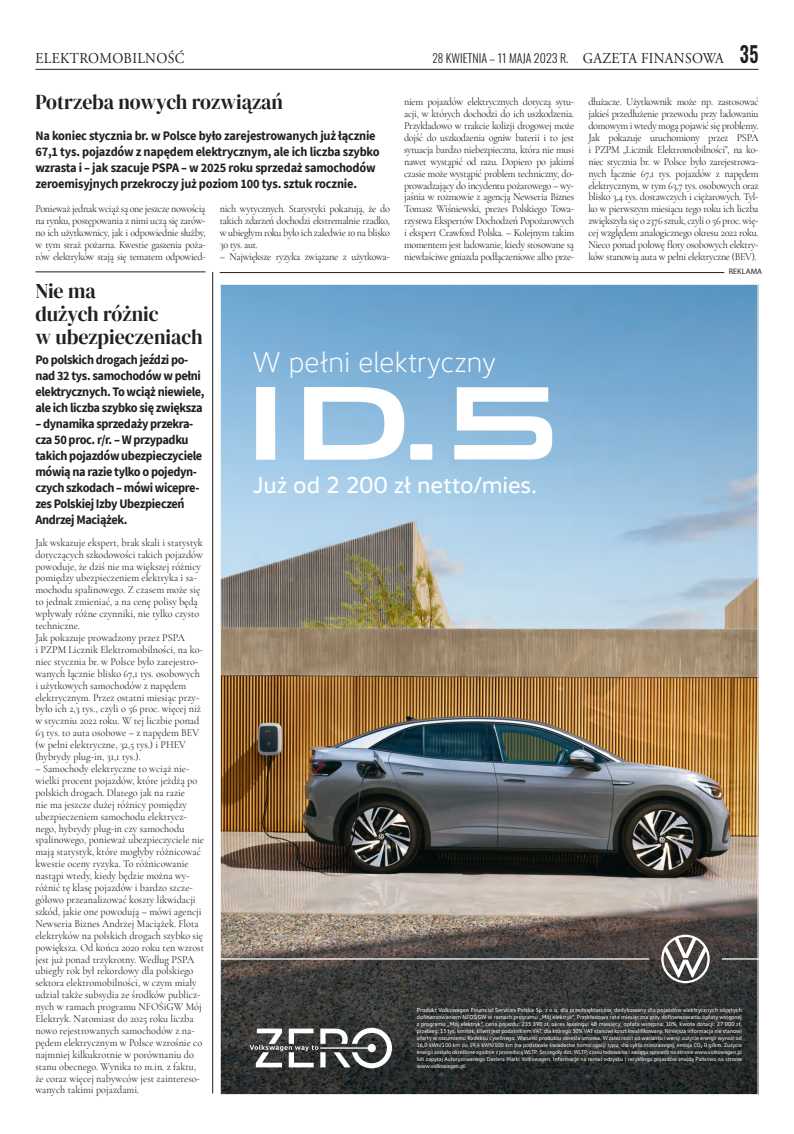
<style>
.page{position:relative;width:794px;height:1134px;background:#fff}
.page>*{position:absolute;margin:0;border:0;box-sizing:border-box;transform-origin:0 0}
.t1{font:300 29.2px "VW Head";letter-spacing:-.01em;color:#fff}
.t2{font:23.6px "VW Head";letter-spacing:-.01em;color:#fff}
.t3{font:21px/23px "DM Serif Display";color:#231f20;scale:.95 1}
.t4{font:15px "Adobe Garamond Pro";letter-spacing:.025em;color:#231f20;scale:.92 1}
.t5{font:700 13px/16px "Source Sans Pro";letter-spacing:-.03em;color:#231f20;scale:.95 1}
.t6{font:300 12px "Oswald";color:#231f20;scale:.92 1}
.t7{font:10.7px/11.9px "Cormorant Garamond";color:#231f20;text-align:justify;scale:.95 1}
.t8{font:10.7px "Cormorant Garamond";letter-spacing:-.03em;color:#231f20;scale:.95 1}
.t9{font:8px "Myriad Pro";letter-spacing:.02em;color:#231f20}
.t10{font:5.9px/7.1px "VW Text";letter-spacing:-.01em;color:#fff;text-align:justify}
.t11{font:5.7px/6.8px "VW Text";letter-spacing:-.01em;color:#fff;text-align:justify}
.s1{font-family:"Adobe Garamond Pro";font-weight:400;font-size:15px}
.s2{font-weight:600;font-size:22px}
.s3{font-size:5.7px}
</style>
<div class="page">
<hr style="left:35px;top:69px;width:723px;height:1px;background:#231f20">
<img style="left:222px;top:286px;width:534px;height:807px">
<svg style="left:661px;top:935px;width:48px;height:48px"></svg>
<hr style="left:722px;top:958px;width:36px;height:2px;background:#fff">
<hr style="left:220px;top:958px;width:429px;height:2px;background:#fff">
<svg style="left:454px;top:387px;width:98px;height:72px"></svg>
<svg style="left:256px;top:387px;width:176px;height:73px"></svg>
<svg style="left:249px;top:1028px;width:143px;height:40px"></svg>
<hr style="left:220px;top:272px;width:504px;height:1px;background:#231f20">
<hr style="left:212px;top:272px;width:1px;height:821px;background:#231f20">
<hr style="left:35px;top:272px;width:171px;height:1px;background:#231f20">
<h3 class="t4" style="left:36px;top:52px;width:163px">ELEKTROMOBILNOŚĆ</h3>
<p class="t6" style="left:432px;top:49px;width:356px">28 KWIETNIA – 11 MAJA 2023 R. <span class="s1">GAZETA FINANSOWA</span> <span class="s2">35</span></p>
<h3 class="t3" style="left:35px;top:90px;width:262px">Potrzeba nowych rozwiązań</h3>
<p class="t5" style="left:35px;top:127px;width:364px">Na koniec stycznia br. w Polsce było zarejestrowanych już łącznie 67,1 tys. pojazdów z napędem elektrycznym, ale ich liczba szybko wzrasta i – jak szacuje PSPA – w 2025 roku sprzedaż samochodów zeroemisyjnych przekroczy już poziom 100 tys. sztuk rocznie.</p>
<p class="t7" style="left:35px;top:203px;width:181px">Ponieważ jednak wciąż są one jeszcze nowością na rynku, postępowania z nimi uczą się zarów&shy;no ich użytkownicy, jak i odpowiednie służby, w tym straż pożarna. Kwestie gaszenia poża&shy;rów elektryków stają się tematem odpowied-</p>
<p class="t7" style="left:220px;top:203px;width:181px">nich wytycznych. Statystyki pokazują, że do takich zdarzeń dochodzi ekstremalnie rzadko, w ubiegłym roku było ich zaledwie 10 na blisko 30 tys. aut.</p>
<p class="t8" style="left:220px;top:250px;width:181px">– Największe ryzyka związane z użytkowa-</p>
<h3 class="t3" style="left:35px;top:279px;width:177px">Nie ma<br>dużych różnic<br>w ubezpieczeniach</h3>
<p class="t7" style="left:404px;top:96px;width:181px">niem pojazdów elektrycznych dotyczą sytu&shy;acji, w których dochodzi do ich uszkodzenia.<br>Przykładowo w trakcie kolizji drogowej może dojść do uszkodzenia ogniw baterii i to jest sytuacja bardzo niebezpieczna, która nie musi nawet wystąpić od razu. Dopiero po jakimś czasie może wystąpić problem techniczny, do&shy;prowadzający do incydentu pożarowego – wy&shy;jaśnia w rozmowie z agencją Newseria Biznes Tomasz Wiśniewski, prezes Polskiego Towa&shy;rzystwa Ekspertów Dochodzeń Popożarowych i ekspert Crawford Polska. – Kolejnym takim momentem jest ładowanie, kiedy stosowane są niewłaściwe gniazda podłączeniowe albo prze-</p>
<p class="t7" style="left:588px;top:96px;width:181px">dłużacze. Użytkownik może np. zastosować jakieś przedłużenie przewodu przy ładowaniu domowym i wtedy mogą pojawić się problemy.<br>Jak pokazuje uruchomiony przez PSPA i PZPM „Licznik Elektromobilności”, na ko&shy;niec stycznia br. w Polsce było zarejestrowa&shy;nych łącznie 67,1 tys. pojazdów z napędem elektrycznym, w tym 63,7 tys. osobowych oraz blisko 3,4 tys. dostawczych i ciężarowych. Tyl&shy;ko w pierwszym miesiącu tego roku ich liczba zwiększyła się o 2376 sztuk, czyli o 56 proc. wię&shy;cej względem analogicznego okresu 2022 roku.<br>Nieco ponad połowę floty osobowych elektry&shy;ków stanowią auta w pełni elektryczne (BEV).</p>
<p class="t9" style="left:728px;top:269px;width:35px">REKLAMA</p>
<p class="t5" style="left:35px;top:351px;width:180px">Po polskich drogach jeździ po&shy;nad 32 tys. samochodów w pełni elektrycznych. To wciąż niewiele, ale ich liczba szybko się zwiększa</p>
<p class="t5" style="left:35px;top:415px;width:177px">– dynamika sprzedaży przekra&shy;cza 50 proc. r/r. – W przypadku takich pojazdów ubezpieczyciele mówią na razie tylko o pojedyn&shy;czych szkodach – mówi wicepre&shy;zes Polskiej Izby Ubezpieczeń<br>Andrzej Maciążek.</p>
<p class="t7" style="left:35px;top:536px;width:178px;text-align:left">Jak wskazuje ekspert, brak skali i statystyk dotyczących szkodowości takich pojazdów powoduje, że dziś nie ma większej różnicy pomiędzy ubezpieczeniem elektryka i sa&shy;mochodu spalinowego. Z czasem może się to jednak zmieniać, a na cenę polisy będą wpływały różne czynniki, nie tylko czysto techniczne.<br>Jak pokazuje prowadzony przez PSPA<br>i PZPM Licznik Elektromobilności, na ko&shy;niec stycznia br. w Polsce było zarejestro&shy;wanych łącznie blisko 67,1 tys. osobowych i użytkowych samochodów z napędem elektrycznym. Przez ostatni miesiąc przy&shy;było ich 2,3 tys., czyli o 56 proc. więcej niż w styczniu 2022 roku. W tej liczbie ponad 63 tys. to auta osobowe – z napędem BEV (w pełni elektryczne, 32,5 tys.) i PHEV (hybrydy plug-in, 31,1 tys.).</p>
<p class="t7" style="left:35px;top:763px;width:179px;text-align:left">– Samochody elektryczne to wciąż nie&shy;wielki procent pojazdów, które jeżdżą po polskich drogach. Dlatego jak na razie<br>nie ma jeszcze dużej różnicy pomiędzy ubezpieczeniem samochodu elektrycz&shy;nego, hybrydy plug-in czy samochodu spalinowego, ponieważ ubezpieczyciele nie mają statystyk, które mogłyby różnicować kwestie oceny ryzyka. To różnicowanie nastąpi wtedy, kiedy będzie można wy&shy;różnić tę klasę pojazdów i bardzo szcze&shy;gółowo przeanalizować koszty likwidacji szkód, jakie one powodują – mówi agencji Newseria Biznes Andrzej Maciążek. Flota elektryków na polskich drogach szybko się powiększa. Od końca 2020 roku ten wzrost jest już ponad trzykrotny. Według PSPA ubiegły rok był rekordowy dla polskiego sektora elektromobilności, w czym miały udział także subsydia ze środków publicz&shy;nych w ramach programu NFOŚiGW Mój Elektryk. Natomiast do 2025 roku liczba nowo rejestrowanych samochodów z na&shy;pędem elektrycznym w Polsce wzrośnie co najmniej kilkukrotnie w porównaniu do stanu obecnego. Wynika to m.in. z faktu, że coraz więcej nabywców jest zaintereso&shy;wanych takimi pojazdami.</p>
<h1 class="t1" style="left:253px;top:345px;width:244px">W pełni elektryczny</h1>
<h2 class="t2" style="left:253px;top:471px;width:286px">Już od 2 200 zł netto/mies.</h2>
<p class="t10" style="left:417px;top:1007px;width:327px">Produkt Volkswagen Financial Services Polska Sp. z o.o. dla przedsiębiorców, dedykowany dla pojazdów elektrycznych objętych dofinansowaniem NFOŚiGW w ramach programu „Mój elektryk”. Przykładowa rata miesięczna przy dofinansowaniu opłaty wstępnej z programu „Mój elektryk”, cena pojazdu: 235 390 zł, okres leasingu: 48 miesięcy, opłata wstępna: 10%, kwota dotacji: 27 000 zł, przebieg: 15 tys. km/rok, klient jest podatnikiem VAT, dla którego 50% VAT stanowi koszt kwalifikowany. Niniejsza informacja nie stanowi oferty w rozumieniu Kodeksu cywilnego. Warunki produktu określa umowa. <span class="s3">W zależności od wariantu i wersji zużycie energii wynosi od</span></p>
<p class="t11" style="left:417px;top:1042px;width:327px">16,0 kWh/100 km do 19,4 kWh/100 km (na podstawie świadectw homologacji typu, dla cyklu mieszanego), emisja CO₂ 0 g/km. Zużycie energii zostało określone zgodnie z procedurą WLTP. Szczegóły dot. WLTP, czasu ładowania i zasięgu sprawdź na stronie www.volkswagen.pl lub zapytaj Autoryzowanego Dealera Marki Volkswagen. Informacje na temat odzysku i recyklingu pojazdów znajdą Państwo na stronie www.volkswagen.pl.</p>
</div>
